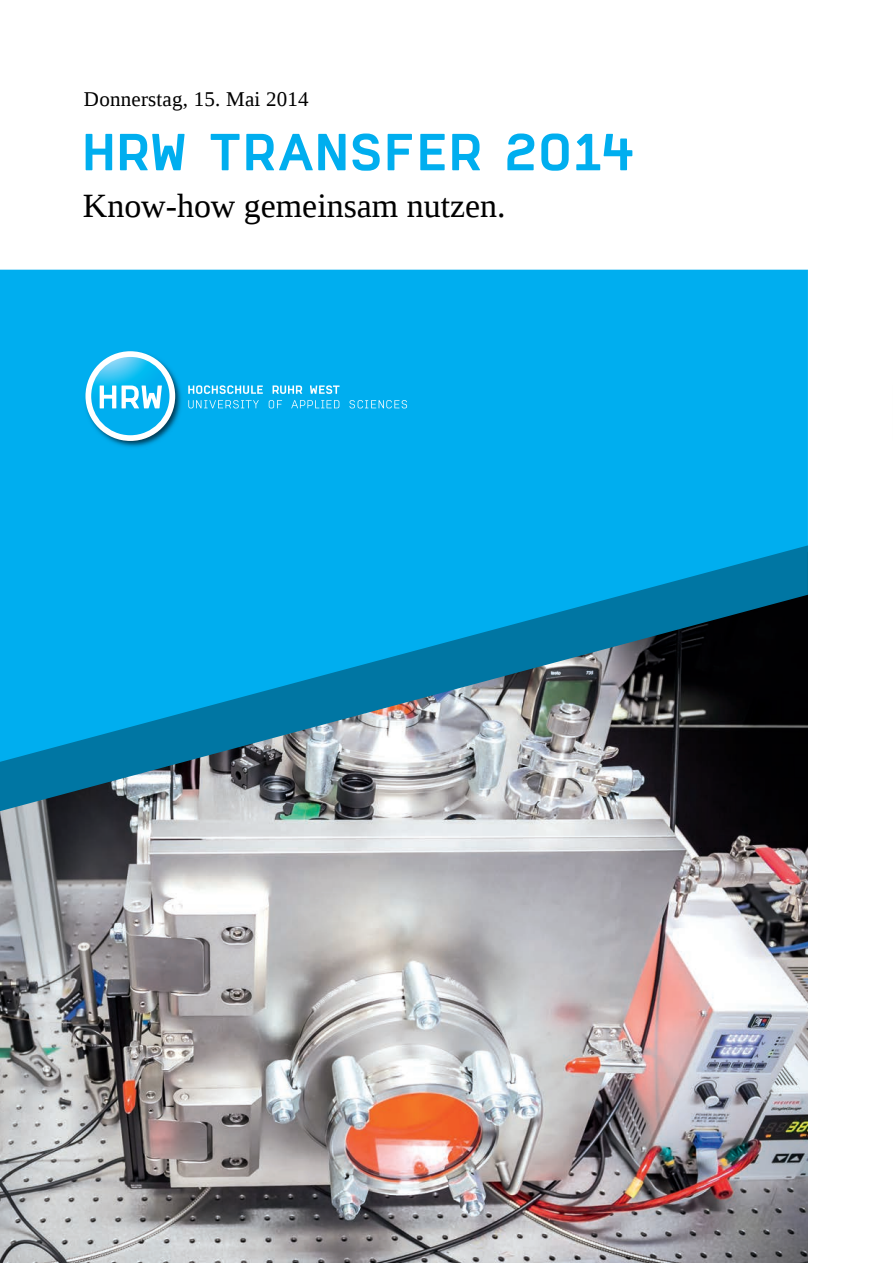
<style>
.page{position:relative;width:893px;height:1263px;background:#fff}
.page>*{position:absolute;margin:0;border:0;box-sizing:border-box;transform-origin:0 0}
.t1{font:51px "Normetica C";letter-spacing:-.01em;color:#00aeef}
.t2{font:33.9px "Liberation Serif";color:#000}
.t3{font:21px "Liberation Serif";letter-spacing:.01em;color:#000}
</style>
<div class="page">
<img style="left:0;top:811px;width:808px;height:452px">
<div style="left:0;top:270px;width:808px;height:275px;background:#00aeef"></div>
<svg style="left:0;top:545px;width:808px;height:266px;background:#2987ab"></svg>
<img style="left:81px;top:348px;width:104px;height:101px">
<svg style="left:85px;top:351px;width:90px;height:90px"></svg>
<svg style="left:91px;top:357px;width:78px;height:78px;background:#16b8f0"></svg>
<svg style="left:100px;top:385px;width:16px;height:23px"></svg>
<svg style="left:122px;top:385px;width:40px;height:23px"></svg>
<svg style="left:188px;top:400px;width:71px;height:8px"></svg>
<svg style="left:269px;top:400px;width:13px;height:8px"></svg>
<svg style="left:291px;top:400px;width:48px;height:8px"></svg>
<svg style="left:349px;top:400px;width:58px;height:8px"></svg>
<svg style="left:188px;top:385px;width:75px;height:9px"></svg>
<svg style="left:273px;top:385px;width:29px;height:9px"></svg>
<svg style="left:310px;top:385px;width:30px;height:9px"></svg>
<p class="t3" style="left:84px;top:85px;width:226px">Donnerstag, 15. Mai 2014</p>
<h1 class="t1" style="left:82px;top:120px;width:555px">HRW TRANSFER 2014</h1>
<p class="t2" style="left:83px;top:184px;width:424px">Know-how gemeinsam nutzen.</p>
</div>
